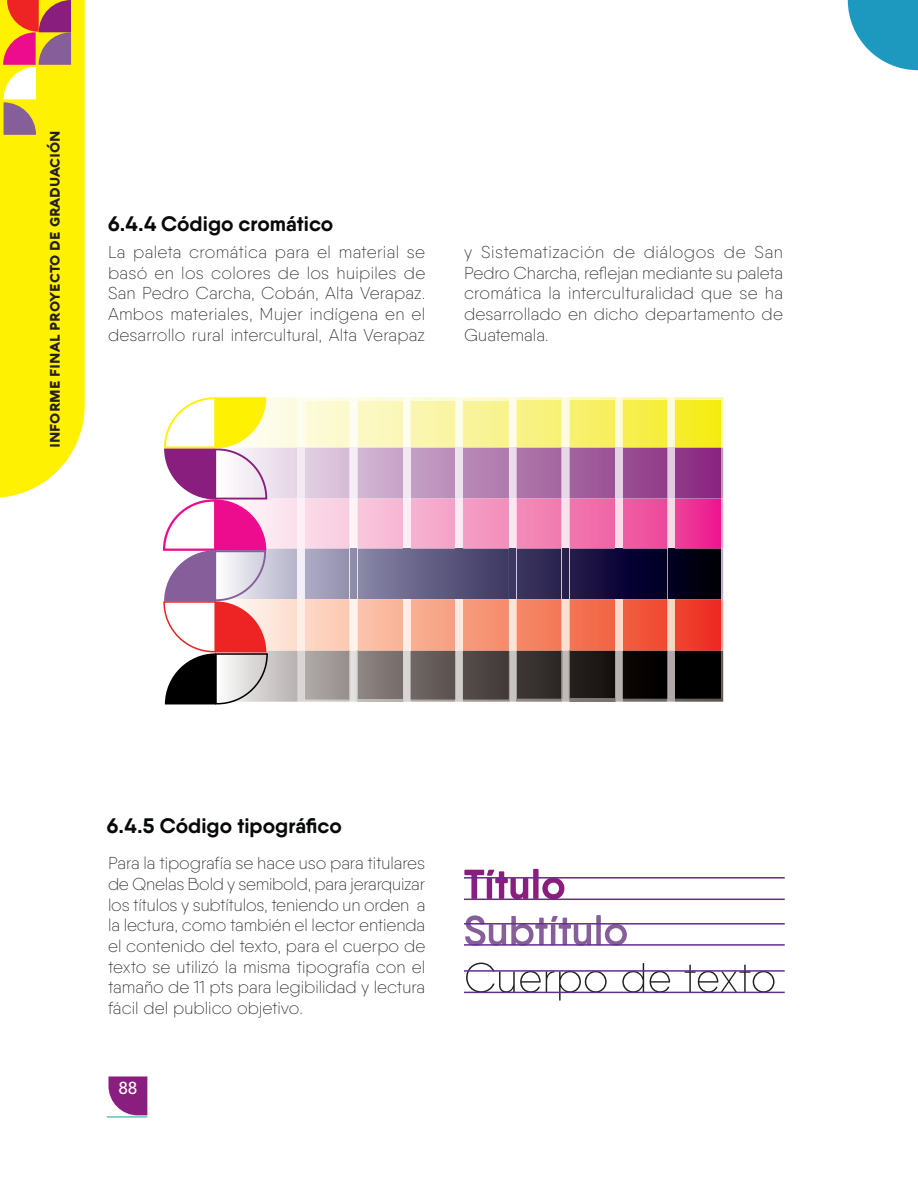
<style>
.page{position:relative;width:918px;height:1188px;background:#fff}
.page>*{position:absolute;margin:0;border:0;box-sizing:border-box;transform-origin:0 0}
.incisos_3_4_4{font:700 21px "Qanelas Soft";color:#08090b}
.cuerpo_de_texto{font:200 17.25px/20.7px "Qanelas Soft";letter-spacing:.005em;color:#231f20;text-align:justify}
.t1{font:500 17.25px "Avenir LT Std";color:#fff}
.t2{font:900 13.5px "Aquawax";color:#231f20}
</style>
<div class="page">
<svg style="left:108px;top:1076px;width:39px;height:39px;background:#993d91"></svg>
<hr style="left:107px;top:1116px;width:40px;height:2px;background:#5dc5c6">
<svg style="left:0;top:0;width:85px;height:498px;background:#f6df1c"></svg>
<svg style="left:848px;top:0;width:70px;height:70px"></svg>
<svg style="left:464px;top:870px;width:64px;height:29px"></svg>
<div style="left:533px;top:869px;width:6px;height:30px;background:#891e7f"></div>
<svg style="left:542px;top:879px;width:22px;height:20px"></svg>
<svg style="left:465px;top:915px;width:126px;height:29px"></svg>
<div style="left:596px;top:915px;width:5px;height:30px;background:#855e9a"></div>
<svg style="left:605px;top:925px;width:22px;height:19px"></svg>
<svg style="left:466px;top:963px;width:141px;height:38px"></svg>
<svg style="left:622px;top:963px;width:22px;height:29px"></svg>
<svg style="left:650px;top:972px;width:20px;height:20px"></svg>
<svg style="left:685px;top:965px;width:90px;height:27px"></svg>
<hr style="left:464px;top:877px;width:321px;height:2px;background:#652d91">
<hr style="left:464px;top:899px;width:321px;height:1px;background:#652d91">
<hr style="left:464px;top:923px;width:321px;height:2px;background:#652d91">
<hr style="left:464px;top:944px;width:321px;height:2px;background:#652d91">
<hr style="left:464px;top:970px;width:321px;height:2px;background:#652d91">
<hr style="left:464px;top:992px;width:321px;height:1px;background:#652d91">
<svg style="left:163px;top:397px;width:561px;height:308px;background:#be9697"></svg>
<p class="t2" style="left:46px;top:448px;width:320px;rotate:-90deg">INFORME FINAL PROYECTO DE GRADUACIÓN</p>
<p class="incisos_3_4_4" style="left:108px;top:210px;width:227px">6.4.4 Código cromático</p>
<p class="cuerpo_de_texto" style="left:108px;top:241px;width:319px">La paleta cromática para el material se basó en los colores de los huipiles de San Pedro Carcha, Cobán, Alta Verapaz.<br>Ambos materiales, Mujer indígena en el desarrollo rural intercultural, Alta Verapaz</p>
<p class="cuerpo_de_texto" style="left:464px;top:241px;width:320px">y Sistematización de diálogos de San Pedro Charcha, reflejan mediante su paleta cromática la interculturalidad que se ha desarrollado en dicho departamento de Guatemala.</p>
<p class="incisos_3_4_4" style="left:107px;top:813px;width:236px">6.4.5 Código tipográfico</p>
<p class="cuerpo_de_texto" style="left:108px;top:853px;width:319px">Para la tipografía se hace uso para titulares de Qnelas Bold y semibold, para jerarquizar los títulos y subtítulos, teniendo un orden a la lectura, como también el lector entienda el contenido del texto, para el cuerpo de texto se utilizó la misma tipografía con el tamaño de 11 pts para legibilidad y lectura fácil del publico objetivo.</p>
<p class="t1" style="left:118px;top:1078px;width:21px">88</p>
</div>
